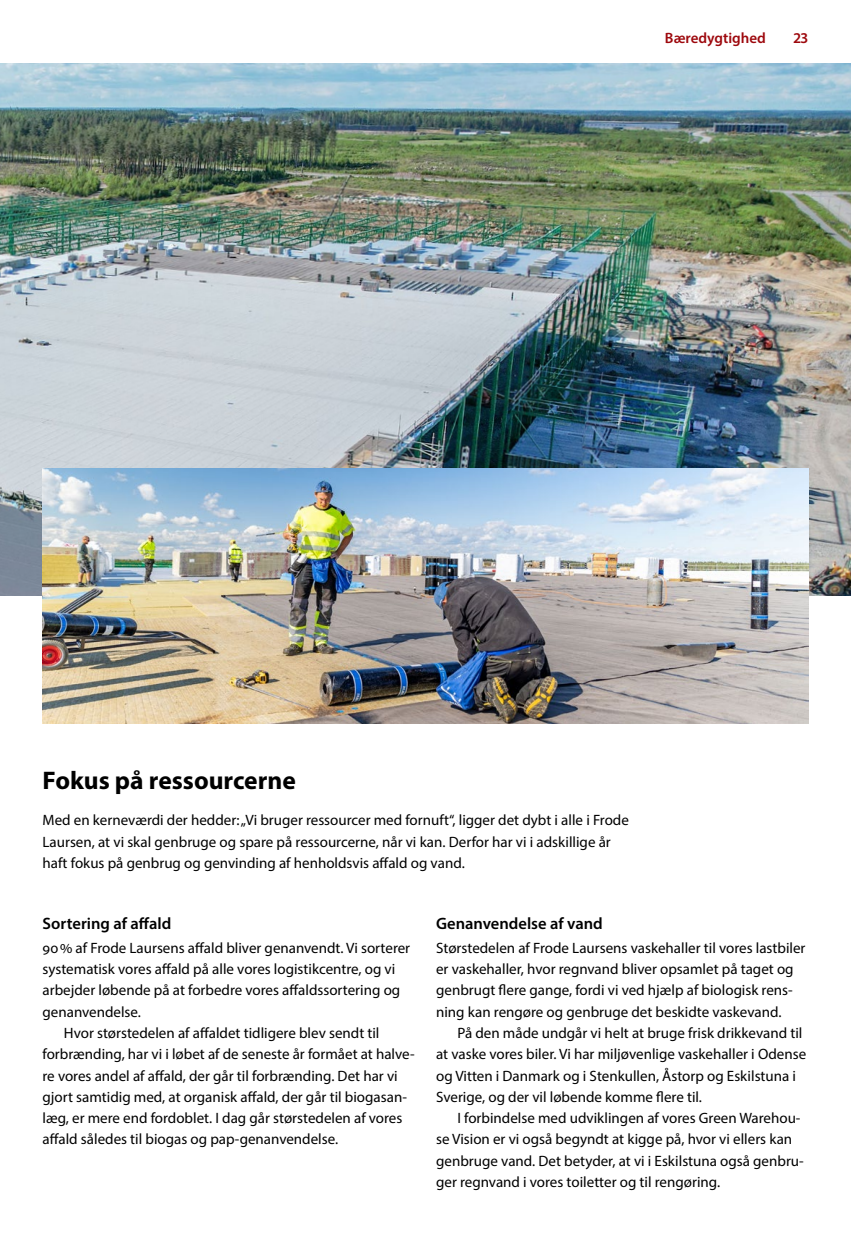
<style>
.page{position:relative;width:851px;height:1234px;background:#fff}
.page>*{position:absolute;margin:0;border:0;box-sizing:border-box;transform-origin:0 0}
.t1{font:700 25.5px "Myriad Pro";color:#000}
.t2{font:600 16.5px "Myriad Pro";color:#000}
.t3{font:15px/21.3px "Myriad Pro";color:#000}
.t4{font:600 15px "Myriad Pro";color:#9d080d}
</style>
<div class="page">
<img style="left:0;top:64px;width:850px;height:531px">
<img style="left:43px;top:468px;width:765px;height:255px">
<p class="t4" style="left:665px;top:28px;width:102px">Bæredygtighed</p>
<p class="t4" style="left:793px;top:28px;width:15px">23</p>
<h1 class="t1" style="left:43px;top:763px;width:255px">Fokus på ressourcerne</h1>
<p class="t3" style="left:43px;top:809px;width:587px">Med en kerneværdi der hedder: „Vi bruger ressourcer med fornuft“, ligger det dybt i alle i Frode<br>Laursen, at vi skal genbruge og spare på ressourcerne, når vi kan. Derfor har vi i adskillige år haft fokus på genbrug og genvinding af henholdsvis affald og vand.</p>
<p class="t2" style="left:43px;top:912px;width:130px">Sortering af affald</p>
<p class="t3" style="left:43px;top:936px;width:369px">90% af Frode Laursens affald bliver genanvendt. Vi sorterer</p>
<p class="t3" style="left:43px;top:958px;width:354px">systematisk vores affald på alle vores logistikcentre, og vi</p>
<p class="t3" style="left:43px;top:979px;width:359px">arbejder løbende på at forbedre vores affaldssortering og</p>
<p class="t3" style="left:43px;top:1000px;width:100px">genanvendelse.</p>
<p class="t3" style="left:64px;top:1021px;width:317px">Hvor størstedelen af affaldet tidligere blev sendt til</p>
<p class="t3" style="left:43px;top:1043px;width:374px">forbrænding, har vi i løbet af de seneste år formået at halve-</p>
<p class="t3" style="left:43px;top:1064px;width:356px">re vores andel af affald, der går til forbrænding. Det har vi</p>
<p class="t3" style="left:43px;top:1085px;width:366px">gjort samtidig med, at organisk affald, der går til biogasan-</p>
<p class="t3" style="left:43px;top:1106px;width:361px">læg, er mere end fordoblet. I dag går størstedelen af vores</p>
<p class="t3" style="left:43px;top:1128px;width:297px">affald således til biogas og pap-genanvendelse.</p>
<p class="t2" style="left:436px;top:912px;width:168px">Genanvendelse af vand</p>
<p class="t3" style="left:436px;top:936px;width:371px">Størstedelen af Frode Laursens vaskehaller til vores lastbiler er vaskehaller, hvor regnvand bliver opsamlet på taget og genbrugt flere gange, fordi vi ved hjælp af biologisk rens&shy;ning kan rengøre og genbruge det beskidte vaskevand.</p>
<p class="t3" style="left:436px;top:1021px;width:371px;text-indent:21px">På den måde undgår vi helt at bruge frisk drikkevand til at vaske vores biler. Vi har miljøvenlige vaskehaller i Odense og Vitten i Danmark og i Stenkullen, Åstorp og Eskilstuna i Sverige, og der vil løbende komme flere til.</p>
<p class="t3" style="left:436px;top:1106px;width:369px;text-indent:21px">I forbindelse med udviklingen af vores Green Warehou&shy;se Vision er vi også begyndt at kigge på, hvor vi ellers kan genbruge vand. Det betyder, at vi i Eskilstuna også genbru&shy;ger regnvand i vores toiletter og til rengøring.</p>
</div>
